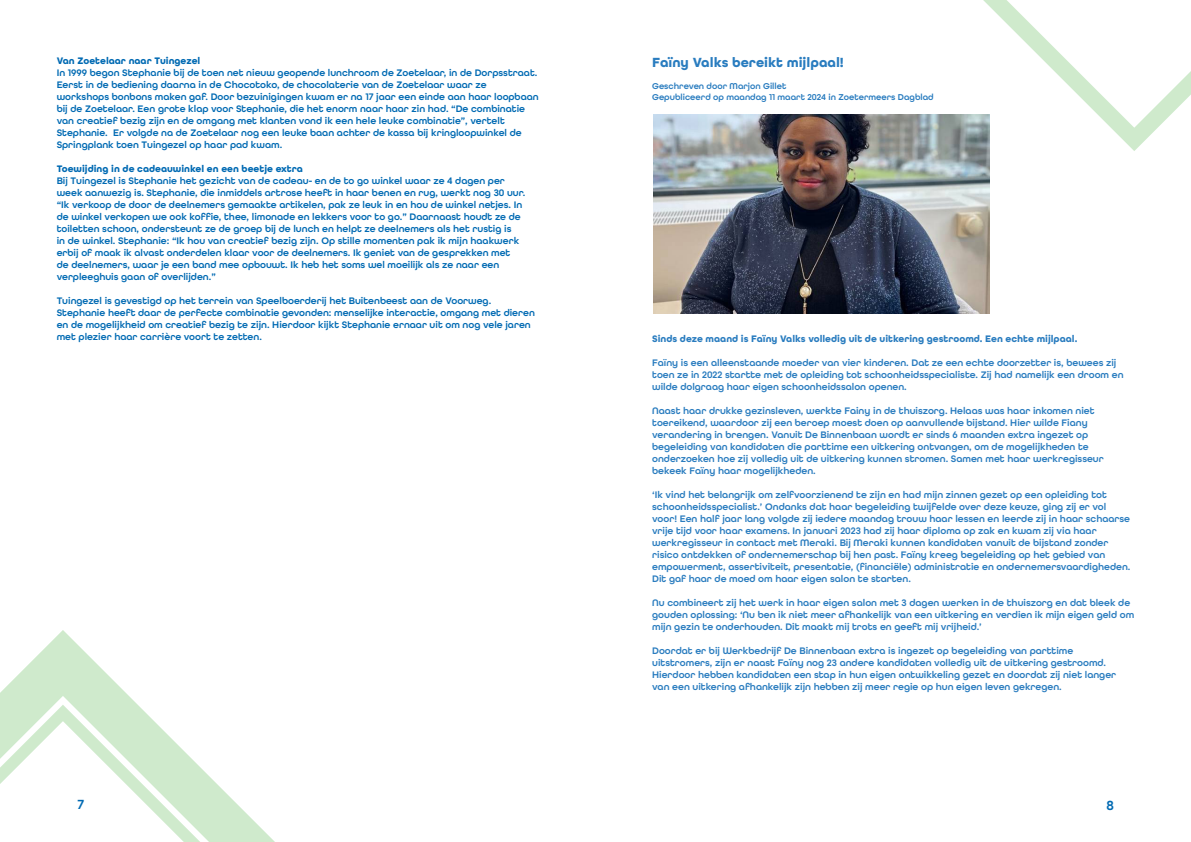
<style>
.page{position:relative;width:1191px;height:842px;background:#fff}
.page>*{position:absolute;margin:0;border:0;box-sizing:border-box;transform-origin:0 0}
.t1{font:700 14px "All Round Gothic";color:#297cbf}
.t2{font:600 14px "All Round Gothic";color:#006ab3}
.t3{font:600 10px/12px "All Round Gothic";color:#297cbf}
.t4{font:600 10px/12px "All Round Gothic";color:#006ab3}
.t5{font:700 10px "All Round Gothic";color:#297cbf}
.t6{font:700 10px "All Round Gothic";color:#006ab3}
.t7{font:600 9px "All Round Gothic";color:#297cbf}
</style>
<div class="page">
<svg style="left:0;top:630px;width:275px;height:212px"></svg>
<svg style="left:926px;top:0;width:265px;height:151px"></svg>
<img style="left:653px;top:115px;width:336px;height:198px">
<p class="t6" style="left:57px;top:55px;width:145px">Van Zoetelaar naar Tuingezel</p>
<p class="t4" style="left:57px;top:67px;width:483px">In 1999 begon Stephanie bij de toen net nieuw geopende lunchroom de Zoetelaar, in de Dorpsstraat.<br>Eerst in de bediening daarna in de Chocotoko, de chocolaterie van de Zoetelaar waar ze workshops bonbons maken gaf. Door bezuinigingen kwam er na 17 jaar een einde aan haar loopbaan bij de Zoetelaar. Een grote klap voor Stephanie, die het enorm naar haar zin had. “De combinatie van creatief bezig zijn en de omgang met klanten vond ik een hele leuke combinatie”, vertelt Stephanie. Er volgde na de Zoetelaar nog een leuke baan achter de kassa bij kringloopwinkel de Springplank toen Tuingezel op haar pad kwam.</p>
<p class="t6" style="left:57px;top:163px;width:248px">Toewijding in de cadeauwinkel en een beetje extra</p>
<p class="t4" style="left:57px;top:175px;width:470px">Bij Tuingezel is Stephanie het gezicht van de cadeau- en de to go winkel waar ze 4 dagen per week aanwezig is. Stephanie, die inmiddels artrose heeft in haar benen en rug, werkt nog 30 uur. “Ik verkoop de door de deelnemers gemaakte artikelen, pak ze leuk in en hou de winkel netjes. In de winkel verkopen we ook koffie, thee, limonade en lekkers voor to go.” Daarnaast houdt ze de toiletten schoon, ondersteunt ze de groep bij de lunch en helpt ze deelnemers als het rustig is<br>in de winkel. Stephanie: “Ik hou van creatief bezig zijn. Op stille momenten pak ik mijn haakwerk erbij of maak ik alvast onderdelen klaar voor de deelnemers. Ik geniet van de gesprekken met<br>de deelnemers, waar je een band mee opbouwt. Ik heb het soms wel moeilijk als ze naar een verpleeghuis gaan of overlijden.”</p>
<p class="t4" style="left:57px;top:295px;width:479px">Tuingezel is gevestigd op het terrein van Speelboerderij het Buitenbeest aan de Voorweg.<br>Stephanie heeft daar de perfecte combinatie gevonden: menselijke interactie, omgang met dieren en de mogelijkheid om creatief bezig te zijn. Hierdoor kijkt Stephanie ernaar uit om nog vele jaren met plezier haar carrière voort te zetten.</p>
<p class="t1" style="left:652px;top:54px;width:193px">Faïny Valks bereikt mijlpaal!</p>
<p class="t7" style="left:652px;top:80px;width:136px">Geschreven door Marjon Gillet</p>
<p class="t7" style="left:652px;top:91px;width:283px">Gepubliceerd op maandag 11 maart 2024 in Zoetermeers Dagblad</p>
<p class="t5" style="left:652px;top:333px;width:426px">Sinds deze maand is Faïny Valks volledig uit de uitkering gestroomd. Een echte mijlpaal.</p>
<p class="t3" style="left:652px;top:357px;width:473px">Faïny is een alleenstaande moeder van vier kinderen. Dat ze een echte doorzetter is, bewees zij toen ze in 2022 startte met de opleiding tot schoonheidsspecialiste. Zij had namelijk een droom en wilde dolgraag haar eigen schoonheidssalon openen.</p>
<p class="t3" style="left:652px;top:405px;width:453px">Naast haar drukke gezinsleven, werkte Fainy in de thuiszorg. Helaas was haar inkomen niet toereikend, waardoor zij een beroep moest doen op aanvullende bijstand. Hier wilde Fiany verandering in brengen. Vanuit De Binnenbaan wordt er sinds 6 maanden extra ingezet op begeleiding van kandidaten die parttime een uitkering ontvangen, om de mogelijkheden te onderzoeken hoe zij volledig uit de uitkering kunnen stromen. Samen met haar werkregisseur bekeek Faïny haar mogelijkheden.</p>
<p class="t3" style="left:652px;top:489px;width:480px">‘Ik vind het belangrijk om zelfvoorzienend te zijn en had mijn zinnen gezet op een opleiding tot schoonheidsspecialist.’ Ondanks dat haar begeleiding twijfelde over deze keuze, ging zij er vol voor! Een half jaar lang volgde zij iedere maandag trouw haar lessen en leerde zij in haar schaarse vrije tijd voor haar examens. In januari 2023 had zij haar diploma op zak en kwam zij via haar werkregisseur in contact met Meraki. Bij Meraki kunnen kandidaten vanuit de bijstand zonder risico ontdekken of ondernemerschap bij hen past. Faïny kreeg begeleiding op het gebied van empowerment, assertiviteit, presentatie, (financiële) administratie en ondernemersvaardigheden.<br>Dit gaf haar de moed om haar eigen salon te starten.</p>
<p class="t3" style="left:652px;top:597px;width:483px">Nu combineert zij het werk in haar eigen salon met 3 dagen werken in de thuiszorg en dat bleek de gouden oplossing: ‘Nu ben ik niet meer afhankelijk van een uitkering en verdien ik mijn eigen geld om mijn gezin te onderhouden. Dit maakt mij trots en geeft mij vrijheid.’</p>
<p class="t3" style="left:652px;top:645px;width:465px">Doordat er bij Werkbedrijf De Binnenbaan extra is ingezet op begeleiding van parttime uitstromers, zijn er naast Faïny nog 23 andere kandidaten volledig uit de uitkering gestroomd.<br>Hierdoor hebben kandidaten een stap in hun eigen ontwikkeling gezet en doordat zij niet langer van een uitkering afhankelijk zijn hebben zij meer regie op hun eigen leven gekregen.</p>
<h1 class="t2" style="left:77px;top:795px;width:8px">7</h1>
<h1 class="t2" style="left:1106px;top:797px;width:9px">8</h1>
</div>
